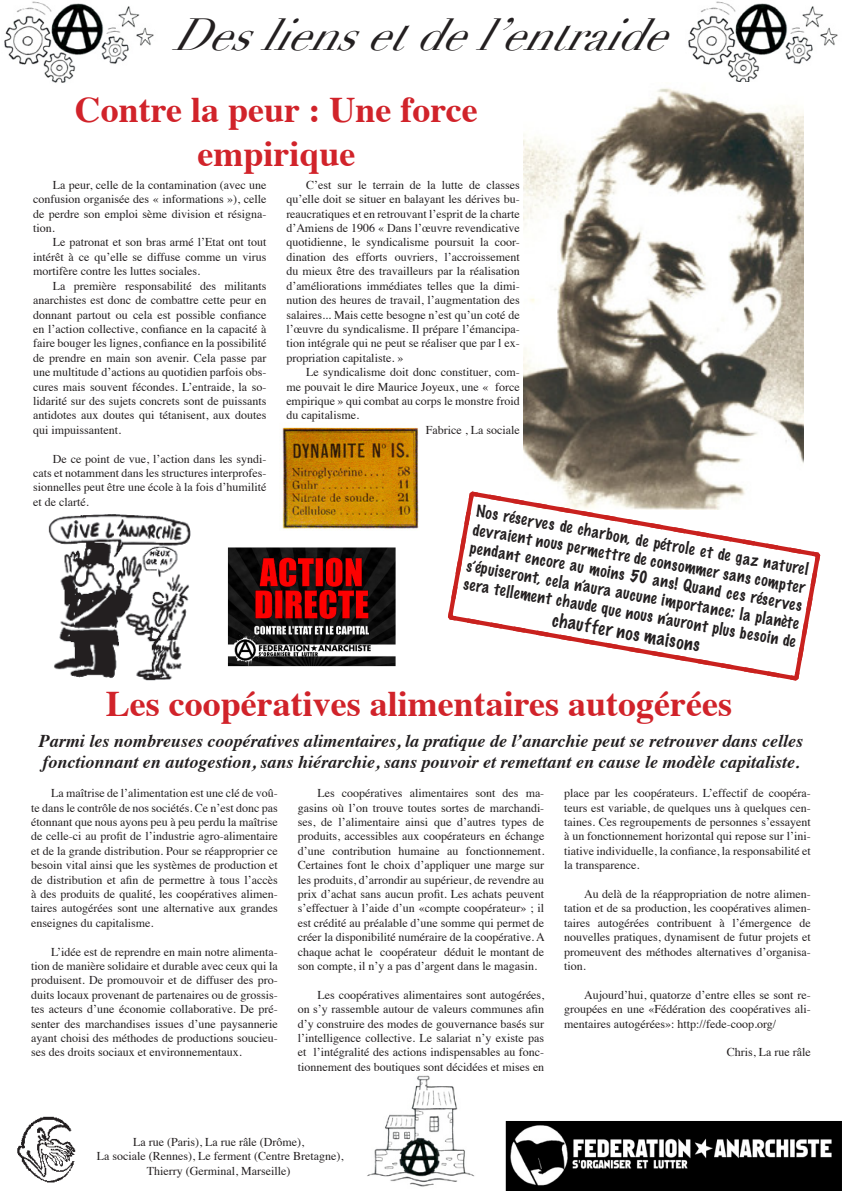
<style>
.page{position:relative;width:842px;height:1191px;background:#fff}
.page>*{position:absolute;margin:0;border:0;box-sizing:border-box;transform-origin:0 0}
.t1{font:italic 44px "Didot";color:#231f20}
.t2{font:700 36px/43.2px "Times";color:#d1232a;text-align:center}
.t3{font:italic 700 18px/21.6px "Times";color:#231f20}
.t4{font:100 17.3px "Marker Felt";color:#231f20}
.t5{font:100 15.3px/18.4px "Marker Felt";color:#231f20;text-align:justify}
.t6{font:12px/14.4px "Times";color:#231f20;text-align:justify}
</style>
<div class="page">
<img style="left:688px;top:1px;width:150px;height:81px">
<img style="left:4px;top:1px;width:150px;height:82px">
<img style="left:282px;top:427px;width:137px;height:102px">
<img style="left:523px;top:88px;width:281px;height:401px">
<img style="left:367px;top:1075px;width:108px;height:112px">
<svg style="left:448px;top:489px;width:372px;height:192px"></svg>
<img style="left:505px;top:1121px;width:337px;height:70px">
<img style="left:228px;top:547px;width:168px;height:119px">
<img style="left:48px;top:514px;width:143px;height:167px">
<img style="left:17px;top:1116px;width:59px;height:67px">
<h1 class="t1" style="left:171px;top:8px;width:526px">Desliensetdel’entraide</h1>
<h2 class="t2" style="left:75px;top:85px;width:404px">Contre la peur : Une force empirique</h2>
<p class="t6" style="left:33px;top:177px;width:235px;text-indent:20px">La peur, celle de la contamination (avec une confusion organisée des « informations »), celle de perdre son emploi sème division et résigna&shy;tion.</p>
<p class="t6" style="left:33px;top:234px;width:235px;text-indent:20px">Le patronat et son bras armé l’Etat ont tout intérêt à ce qu’elle se diffuse comme un virus mortifère contre les luttes sociales.</p>
<p class="t6" style="left:33px;top:277px;width:235px;text-indent:20px">La première responsabilité des militants anarchistes est donc de combattre cette peur en donnant partout ou cela est possible confiance en l’action collective, confiance en la capacité à faire bouger les lignes, confiance en la possibilité de prendre en main son avenir. Cela passe par une multitude d’actions au quotidien parfois obs&shy;cures mais souvent fécondes. L’entraide, la so&shy;lidarité sur des sujets concrets sont de puissants antidotes aux doutes qui tétanisent, aux doutes qui impuissantent.</p>
<p class="t6" style="left:33px;top:450px;width:235px;text-indent:20px">De ce point de vue, l’action dans les syndi&shy;cats et notamment dans les structures interprofes&shy;sionnelles peut être une école à la fois d’humilité et de clarté.</p>
<p class="t6" style="left:286px;top:177px;width:235px;text-indent:20px">C’est sur le terrain de la lutte de classes qu’elle doit se situer en balayant les dérives bu&shy;reaucratiques et en retrouvant l’esprit de la charte d’Amiens de 1906 « Dans l’œuvre revendicative quotidienne, le syndicalisme poursuit la coor&shy;dination des efforts ouvriers, l’accroissement du mieux être des travailleurs par la réalisation d’améliorations immédiates telles que la dimi&shy;nution des heures de travail, l’augmentation des salaires... Mais cette besogne n’est qu’un coté de l’œuvre du syndicalisme. Il prépare l’émancipa&shy;tion intégrale qui ne peut se réaliser que par l ex&shy;propriation capitaliste. »</p>
<p class="t6" style="left:306px;top:364px;width:215px">Le syndicalisme doit donc constituer, com-</p>
<p class="t6" style="left:286px;top:378px;width:235px">me pouvait le dire Maurice Joyeux, une « force</p>
<p class="t6" style="left:286px;top:393px;width:235px">empirique » qui combat au corps le monstre froid</p>
<p class="t6" style="left:286px;top:407px;width:74px">du capitalisme.</p>
<p class="t6" style="left:426px;top:421px;width:95px">Fabrice , La sociale</p>
<p class="t5" style="left:478px;top:501px;width:339px;rotate:10deg">Nos réserves de charbon, de pétrole et de gaz naturel devraient nous permettre de consommer sans compter pendant encore au moins 50 ans! Quand ces réserves s’épuiseront, cela n’aura aucune importance: la planète sera tellement chaude que nous n’auront plus besoin de</p>
<h3 class="t4" style="left:555px;top:607px;width:151px;rotate:10deg">chauffer nos maisons</h3>
<h2 class="t2" style="left:106px;top:678px;width:628px">Les coopératives alimentaires autogérées</h2>
<h3 class="t3" style="left:39px;top:728px;width:766px">Parmi les nombreuses coopératives alimentaires, la pratique de l’anarchie peut se retrouver dans celles fonctionnant en autogestion, sans hiérarchie, sans pouvoir et remettant en cause le modèle capitaliste.</h3>
<p class="t6" style="left:31px;top:785px;width:248px;text-indent:20px">La maîtrise de l’alimentation est une clé de voû&shy;te dans le contrôle de nos sociétés. Ce n’est donc pas étonnant que nous ayons peu à peu perdu la maîtrise de celle-ci au profit de l’industrie agro-alimentaire et de la grande distribution. Pour se réapproprier ce besoin vital ainsi que les systèmes de production et de distribution et afin de permettre à tous l’accès à des produits de qualité, les coopératives alimen&shy;taires autogérées sont une alternative aux grandes enseignes du capitalisme.</p>
<p class="t6" style="left:31px;top:943px;width:248px;text-indent:20px">L’idée est de reprendre en main notre alimenta&shy;tion de manière solidaire et durable avec ceux qui la produisent. De promouvoir et de diffuser des pro&shy;duits locaux provenant de partenaires ou de grossis&shy;tes acteurs d’une économie collaborative. De pré&shy;senter des marchandises issues d’une paysannerie ayant choisi des méthodes de productions soucieu&shy;ses des droits sociaux et environnementaux.</p>
<p class="t6" style="left:298px;top:785px;width:249px;text-indent:20px">Les coopératives alimentaires sont des ma&shy;gasins où l’on trouve toutes sortes de marchandi&shy;ses, de l’alimentaire ainsi que d’autres types de produits, accessibles aux coopérateurs en échange d’une contribution humaine au fonctionnement.<br>Certaines font le choix d’appliquer une marge sur les produits, d’arrondir au supérieur, de revendre au prix d’achat sans aucun profit. Les achats peuvent s’effectuer à l’aide d’un «compte coopérateur» ; il est crédité au préalable d’une somme qui permet de créer la disponibilité numéraire de la coopérative. A chaque achat le coopérateur déduit le montant de son compte, il n’y a pas d’argent dans le magasin.</p>
<p class="t6" style="left:298px;top:986px;width:248px;text-indent:20px">Les coopératives alimentaires sont autogérées, on s’y rassemble autour de valeurs communes afin d’y construire des modes de gouvernance basés sur l’intelligence collective. Le salariat n’y existe pas et l’intégralité des actions indispensables au fonc&shy;tionnement des boutiques sont décidées et mises en</p>
<p class="t6" style="left:564px;top:785px;width:248px">place par les coopérateurs. L’effectif de coopéra&shy;teurs est variable, de quelques uns à quelques cen&shy;taines. Ces regroupements de personnes s’essayent à un fonctionnement horizontal qui repose sur l’ini&shy;tiative individuelle, la confiance, la responsabilité et la transparence.</p>
<p class="t6" style="left:564px;top:885px;width:248px;text-indent:20px">Au delà de la réappropriation de notre alimen&shy;tation et de sa production, les coopératives alimen&shy;taires autogérées contribuent à l’émergence de nouvelles pratiques, dynamisent de futur projets et promeuvent des méthodes alternatives d’organisa&shy;tion.</p>
<p class="t6" style="left:564px;top:986px;width:248px;text-indent:20px">Aujourd’hui, quatorze d’entre elles se sont re&shy;groupées en une «Fédération des coopératives ali&shy;mentaires autogérées»: http://fede-coop.org/</p>
<p class="t6" style="left:727px;top:1044px;width:85px">Chris, La rue râle</p>
<p class="t6" style="left:97px;top:1133px;width:248px;text-align:center">La rue (Paris), La rue râle (Drôme),<br>La sociale (Rennes), Le ferment (Centre Bretagne),<br>Thierry (Germinal, Marseille)</p>
</div>
